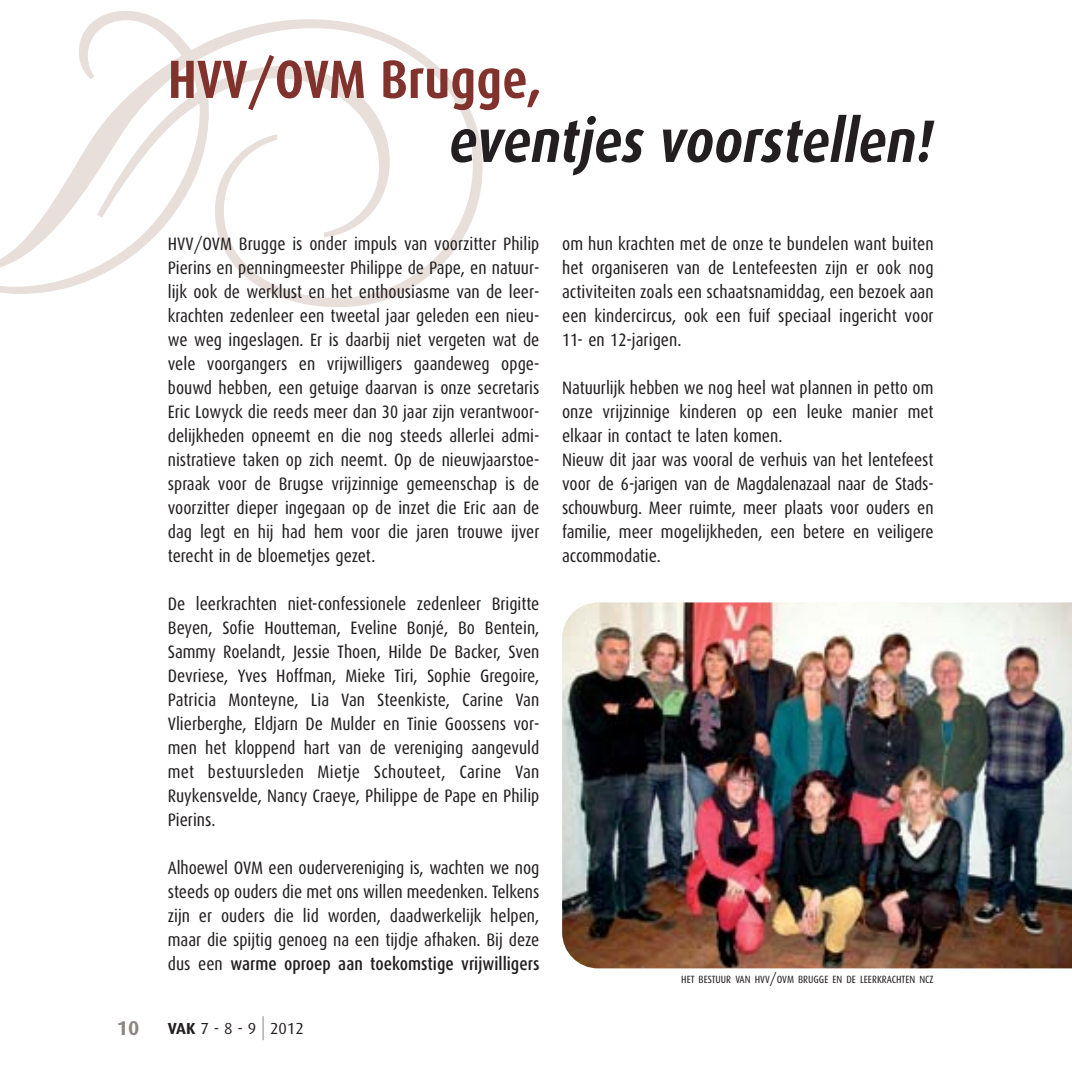
<style>
.page{position:relative;width:1072px;height:1075px;background:#fff}
.page>*{position:absolute;margin:0;border:0;box-sizing:border-box;transform-origin:0 0}
.t1{font:italic 700 60px "Dax";color:#231f20;scale:.85 1}
.t2{font:700 54px "Dax Condensed";color:#82322c}
.t3{font:700 20px "Dax";color:#8f8580}
.t4{font:18px/24px "Dax Condensed";color:#231f20;text-align:justify}
.t5{font:16px "Dax";color:#231f20}
.t6{font:10.4px "Dax Condensed";color:#231f20}
.s1{font-weight:500}
.s2{font-weight:700}
.s3{font-weight:300;font-size:24px;color:#8f8580}
.s4{font-size:14px}
</style>
<div class="page">
<img style="left:562px;top:602px;width:509px;height:366px">
<h2 class="t2" style="left:168px;top:56px;width:375px">HVV/OVM Brugge,</h2>
<h1 class="t1" style="left:449px;top:115px;width:571px">eventjes voorstellen!</h1>
<p class="t4" style="left:168px;top:233px;width:373px">HVV/OVM Brugge is onder impuls van voorzitter Philip Pierins en penningmeester Philippe de Pape, en natuur&shy;lijk ook de werklust en het enthousiasme van de leer&shy;krachten zedenleer een tweetal jaar geleden een nieu&shy;we weg ingeslagen. Er is daarbij niet vergeten wat de vele voorgangers en vrijwilligers gaandeweg opge&shy;bouwd hebben, een getuige daarvan is onze secretaris Eric Lowyck die reeds meer dan 30 jaar zijn verantwoor&shy;delijkheden opneemt en die nog steeds allerlei admi&shy;nistratieve taken op zich neemt. Op de nieuwjaarstoe&shy;spraak voor de Brugse vrijzinnige gemeenschap is de voorzitter dieper ingegaan op de inzet die Eric aan de dag legt en hij had hem voor die jaren trouwe ijver terecht in de bloemetjes gezet.</p>
<p class="t4" style="left:168px;top:593px;width:373px">De leerkrachten niet-confessionele zedenleer Brigitte Beyen, Sofie Houtteman, Eveline Bonjé, Bo Bentein, Sammy Roelandt, Jessie Thoen, Hilde De Backer, Sven Devriese, Yves Hoffman, Mieke Tiri, Sophie Gregoire, Patricia Monteyne, Lia Van Steenkiste, Carine Van Vlierberghe, Eldjarn De Mulder en Tinie Goossens vor&shy;men het kloppend hart van de vereniging aangevuld met bestuursleden Mietje Schouteet, Carine Van Ruykensvelde, Nancy Craeye, Philippe de Pape en Philip Pierins.</p>
<p class="t4" style="left:168px;top:857px;width:373px">Alhoewel OVM een oudervereniging is, wachten we nog steeds op ouders die met ons willen meedenken. Telkens zijn er ouders die lid worden, daadwerkelijk helpen, maar die spijtig genoeg na een tijdje afhaken. Bij deze dus een <span class="s1">warme oproep aan toekomstige vrijwilligers</span></p>
<p class="t3" style="left:117px;top:1020px;width:24px">10</p>
<p class="t5" style="left:168px;top:1022px;width:137px"><span class="s2">VAK</span> 7 - 8 - 9 <span class="s3">|</span> 2012</p>
<p class="t4" style="left:562px;top:233px;width:373px">om hun krachten met de onze te bundelen want buiten het organiseren van de Lentefeesten zijn er ook nog activiteiten zoals een schaatsnamiddag, een bezoek aan een kindercircus, ook een fuif speciaal ingericht voor 11- en 12-jarigen.</p>
<p class="t4" style="left:562px;top:377px;width:373px;text-align:left">Natuurlijk hebben we nog heel wat plannen in petto om onze vrijzinnige kinderen op een leuke manier met elkaar in contact te laten komen.<br>Nieuw dit jaar was vooral de verhuis van het lentefeest voor de 6-jarigen van de Magdalenazaal naar de Stads - schouwburg. Meer ruimte, meer plaats voor ouders en familie, meer mogelijkheden, een betere en veiligere accommodatie.</p>
<p class="t6" style="left:681px;top:975px;width:254px">HET BESTUUR VAN HVV<span class="s4">/</span>OVM BRUGGE EN DE LEERKRACHTEN NCZ</p>
</div>
